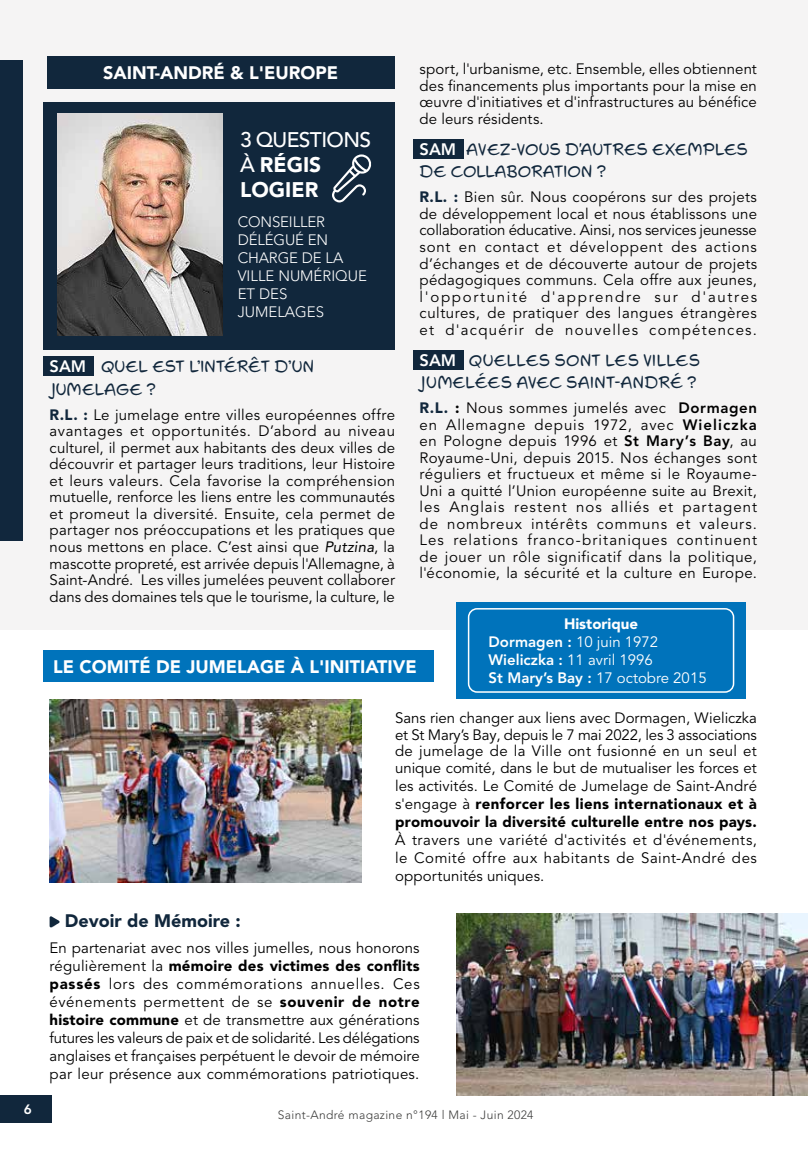
<style>
.page{position:relative;width:808px;height:1149px;background:#fff}
.page>*{position:absolute;margin:0;border:0;box-sizing:border-box;transform-origin:0 0}
.t1{font:500 21px/25.2px "Avenir LT Pro";letter-spacing:-.03em;color:#fff}
.t2{font:900 18px "Avenir LT Pro";color:#fff}
.t3{font:900 18px "Avenir LT Pro";color:#11273c}
.t4{font:16.5px/22.5px "Swing King";letter-spacing:.01em;color:#11273c}
.t5{font:15px/16.5px "Avenir LT Pro";letter-spacing:.015em;color:#000;text-align:justify}
.t6{font:900 15px/18px "Avenir LT Pro";letter-spacing:.015em;color:#000;text-align:justify}
.t7{font:15px/18px "Avenir LT Pro";color:#fff}
.t8{font:300 15px/18px "Avenir LT Pro";color:#fff}
.t9{font:800 13.5px "Avenir LT Pro";color:#fff}
.t10{font:300 12px "Avenir LT Pro";letter-spacing:.03em;color:#3c3c3b}
.s1{font-weight:900}
.s2{font-family:"Avenir LT Pro";font-weight:800;color:#fff}
.s3{font-weight:900;color:#11273c}
.s4{font-style:italic}
.s5{font-weight:800}
.s6{font-weight:400}
</style>
<div class="page">
<img style="left:50px;top:699px;width:312px;height:183px">
<img style="left:456px;top:913px;width:352px;height:182px">
<div style="left:0;top:0;width:808px;height:629px;background:#f5f4f4"></div>
<div style="left:0;top:1094px;width:51px;height:27px;background:#11273c"></div>
<div style="left:0;top:60px;width:23px;height:480px;background:#11273d"></div>
<div style="left:44px;top:355px;width:50px;height:20px;background:#11273c"></div>
<div style="left:413px;top:350px;width:51px;height:19px;background:#11273c"></div>
<div style="left:413px;top:139px;width:51px;height:20px;background:#11273c"></div>
<div style="left:44px;top:102px;width:351px;height:248px;background:#11273c"></div>
<svg style="left:332px;top:154px;width:40px;height:48px"></svg>
<img style="left:57px;top:113px;width:165px;height:223px">
<div style="left:48px;top:55px;width:347px;height:33px;background:#11273c"></div>
<div style="left:44px;top:650px;width:390px;height:31px;background:#0073bb"></div>
<svg style="left:50px;top:916px;width:10px;height:11px"></svg>
<div style="left:456px;top:602px;width:290px;height:96px;background:#0073bb"></div>
<div style="left:468px;top:608px;width:266px;height:84px;border:2px solid #fff;border-radius:9px"></div>
<p class="t9" style="left:24px;top:1100px;width:9px">6</p>
<p class="t2" style="left:103px;top:62px;width:236px">SAINT-ANDRÉ &amp; L'EUROPE</p>
<h1 class="t1" style="left:240px;top:127px;width:132px">3 QUESTIONS<br>À <span class="s1">RÉGIS<br>LOGIER</span></h1>
<p class="t8" style="left:238px;top:213px;width:131px">CONSEILLER<br>DÉLÉGUÉ EN<br>CHARGE DE LA<br>VILLE NUMÉRIQUE<br>ET DES<br>JUMELAGES</p>
<p class="t4" style="left:50px;top:355px;width:266px"><span class="s2">SAM</span> QUEL EST L’INTÉRÊT D’UN<br>JUMELAGE ?</p>
<p class="t5" style="left:50px;top:406px;width:347px"><span class="s3">R.L. :</span> Le jumelage entre villes européennes offre avantages et opportunités. D’abord au niveau culturel, il permet aux habitants des deux villes de découvrir et partager leurs traditions, leur Histoire et leurs valeurs. Cela favorise la compréhension mutuelle, renforce les liens entre les communautés et promeut la diversité. Ensuite, cela permet de partager nos préoccupations et les pratiques que nous mettons en place. C’est ainsi que <span class="s4">Putzina</span>, la mascotte propreté, est arrivée depuis l'Allemagne, à Saint-André. Les villes jumelées peuvent collaborer dans des domaines tels que le tourisme, la culture, le</p>
<p class="t5" style="left:420px;top:61px;width:339px">sport, l'urbanisme, etc. Ensemble, elles obtiennent des financements plus importants pour la mise en œuvre d'initiatives et d'infrastructures au bénéfice de leurs résidents.</p>
<p class="t4" style="left:420px;top:138px;width:330px"><span class="s2">SAM</span> AVEZ-VOUS D'AUTRES EXEMPLES<br>DE COLLABORATION ?</p>
<p class="t5" style="left:420px;top:189px;width:339px"><span class="s3">R.L. :</span> Bien sûr. Nous coopérons sur des projets de développement local et nous établissons une collaboration éducative. Ainsi, nos services jeunesse sont en contact et développent des actions d’échanges et de découverte autour de projets pédagogiques communs. Cela offre aux jeunes, l'opportunité d'apprendre sur d'autres cultures, de pratiquer des langues étrangères et d'acquérir de nouvelles compétences.</p>
<p class="t4" style="left:420px;top:348px;width:282px"><span class="s2">SAM</span> QUELLES SONT LES VILLES<br>JUMELÉES AVEC SAINT-ANDRÉ ?</p>
<p class="t5" style="left:420px;top:400px;width:339px"><span class="s3">R.L.</span> <span class="s1">:</span> Nous sommes jumelés avec <span class="s5">Dormagen </span>en Allemagne depuis 1972, avec <span class="s5">Wieliczka </span>en Pologne depuis 1996 et <span class="s5">St Mary’s Bay</span>, au Royaume-Uni, depuis 2015. Nos échanges sont réguliers et fructueux et même si le Royaume-Uni a quitté l’Union européenne suite au Brexit, les Anglais restent nos alliés et partagent de nombreux intérêts communs et valeurs.<br>Les relations franco-britaniques continuent de jouer un rôle significatif dans la politique, l'économie, la sécurité et la culture en Europe.</p>
<p class="t2" style="left:53px;top:655px;width:365px">LE COMITÉ DE JUMELAGE À L'INITIATIVE</p>
<p class="t7" style="left:488px;top:615px;width:220px;text-indent:75px"><span class="s1">Historique<br></span><span class="s5">Dormagen :</span> 10 juin 1972<br><span class="s5">Wieliczka :</span> 11 avril 1996<br><span class="s5">St Mary’s Bay :</span> 17 octobre 2015</p>
<p class="t5" style="left:395px;top:710px;width:363px">Sans rien changer aux liens avec Dormagen, Wieliczka et St Mary’s Bay, depuis le 7 mai 2022, les 3 associations de jumelage de la Ville ont fusionné en un seul et unique comité, dans le but de mutualiser les forces et</p>
<p class="t6" style="left:395px;top:776px;width:363px"><span class="s6">les activités. Le Comité de Jumelage de Saint-André s'engage à</span> renforcer les liens internationaux et à promouvoir la diversité culturelle entre nos pays.</p>
<p class="t5" style="left:395px;top:830px;width:363px;line-height:18px">À travers une variété d'activités et d'événements, le Comité offre aux habitants de Saint-André des opportunités uniques.</p>
<p class="t3" style="left:65px;top:909px;width:177px">Devoir de Mémoire :</p>
<p class="t5" style="left:50px;top:938px;width:372px;line-height:18px">En partenariat avec nos villes jumelles, nous honorons régulièrement la <span class="s1">mémoire des victimes des conflits passés</span> lors des commémorations annuelles. Ces événements permettent de se <span class="s1">souvenir de notre histoire commune</span> et de transmettre aux générations futures les valeurs de paix et de solidarité. Les délégations anglaises et françaises perpétuent le devoir de mémoire par leur présence aux commémorations patriotiques.</p>
<p class="t10" style="left:278px;top:1107px;width:257px">Saint-André magazine n°194 l Mai - Juin 2024</p>
</div>
